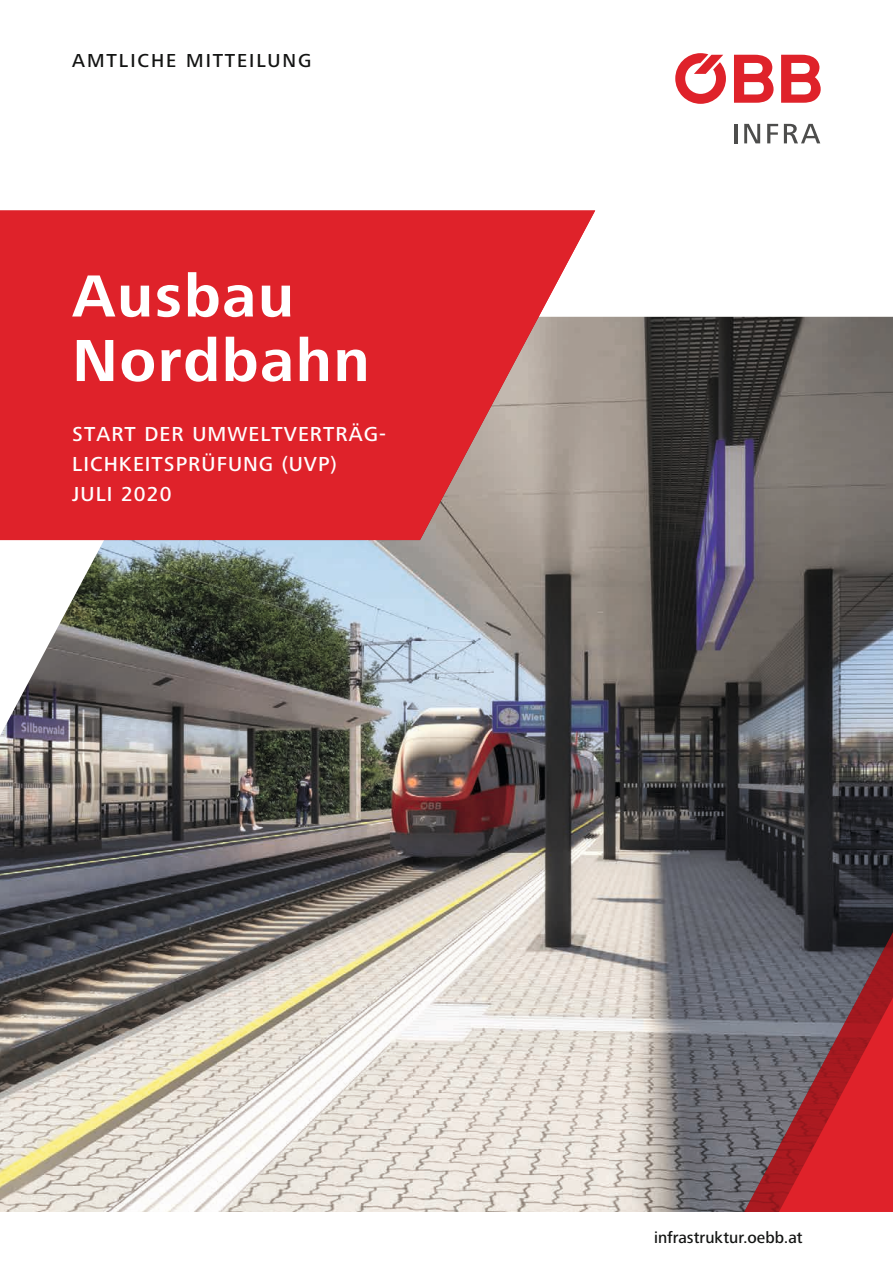
<style>
.page{position:relative;width:893px;height:1263px;background:#fff}
.page>*{position:absolute;margin:0;border:0;box-sizing:border-box;transform-origin:0 0}
.t1{font:700 61.5px/64.5px "Frutiger Next Pro";letter-spacing:.03em;color:#fff}
.t2{font:500 21px/30px "Frutiger Next Pro";letter-spacing:.05em;color:#fff}
.t3{font:500 19.5px "Frutiger Next Pro";letter-spacing:.1em;color:#131413}
.t4{font:500 16.5px "Frutiger Next Pro";color:#131413}
</style>
<div class="page">
<img style="left:0;top:317px;width:893px;height:895px">
<svg style="left:0;top:210px;width:595px;height:330px;background:#d9353b"></svg>
<svg style="left:744px;top:897px;width:149px;height:315px;background:#8b4149"></svg>
<svg style="left:781px;top:55px;width:40px;height:48px"></svg>
<svg style="left:734px;top:55px;width:40px;height:48px"></svg>
<svg style="left:675px;top:53px;width:51px;height:51px"></svg>
<hr style="left:734px;top:124px;width:3px;height:19px;background:#4d4d4c">
<svg style="left:744px;top:124px;width:16px;height:19px"></svg>
<svg style="left:767px;top:124px;width:11px;height:19px"></svg>
<svg style="left:784px;top:124px;width:36px;height:19px"></svg>
<p class="t3" style="left:72px;top:50px;width:241px">AMTLICHE MITTEILUNG</p>
<h1 class="t1" style="left:72px;top:264px;width:299px">Ausbau<br>Nordbahn</h1>
<p class="t2" style="left:72px;top:419px;width:315px">START DER UMWELTVERTRÄG-<br>LICHKEITSPRÜFUNG (UVP)<br>JULI 2020</p>
<p class="t4" style="left:654px;top:1228px;width:150px">infrastruktur.oebb.at</p>
</div>
